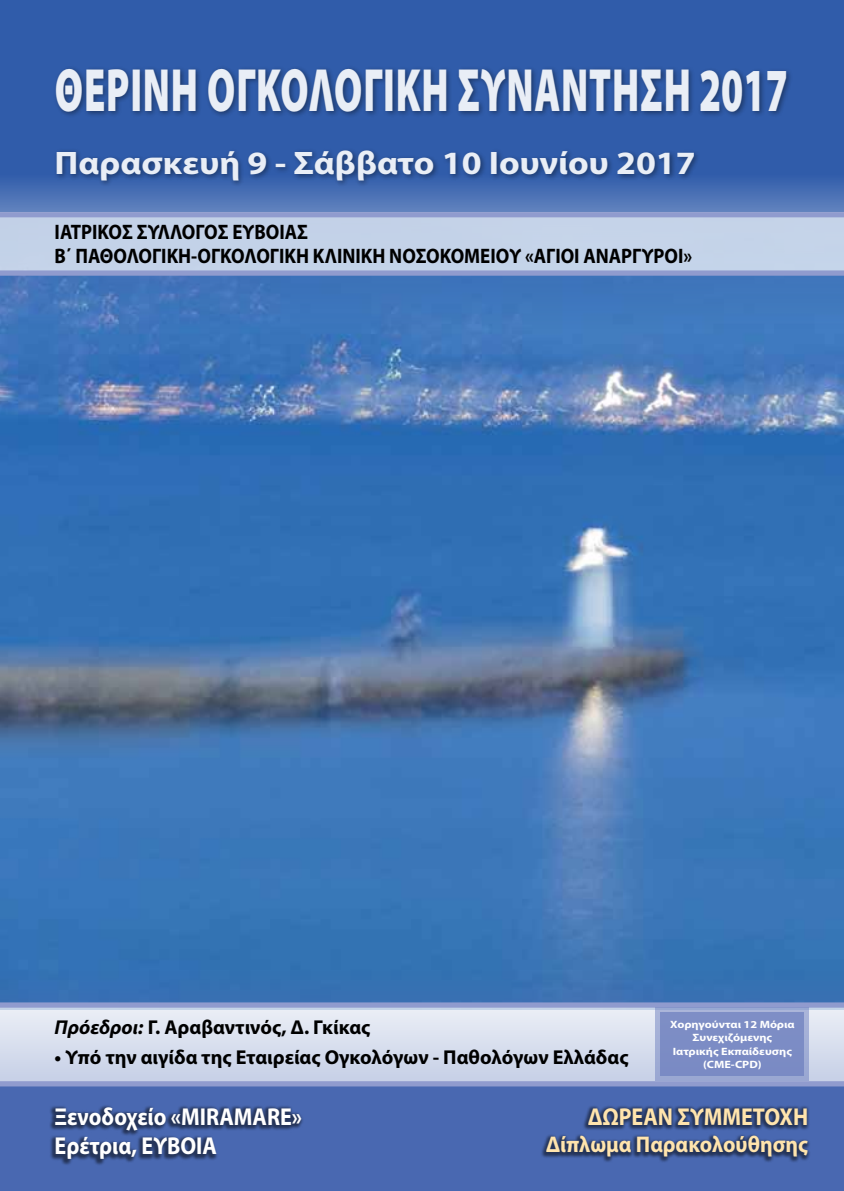
<style>
.page{position:relative;width:844px;height:1191px;background:#fff}
.page>*{position:absolute;margin:0;border:0;box-sizing:border-box;transform-origin:0 0}
.t1{font:900 61.43px "Myriad Pro";letter-spacing:.02em;color:#fff;scale:.63 1}
.t2{font:700 32.73px "Myriad Pro";color:#fff;scale:1.1 1}
.t3{font:700 24.5px/29.4px "Myriad Pro";color:#fff;scale:.9 1}
.t4{font:700 24.5px "Myriad Pro";color:#ffe4ad;scale:.9 1}
.t5{font:700 22.75px "Myriad Pro";color:#ffe4ad;scale:.95 1}
.t6{font:700 21px/24.5px "Myriad Pro";color:#000;scale:.9 1}
.t7{font:700 20.12px "Myriad Pro";color:#000}
.t8{font:700 10.67px/13.5px "Myriad Pro";color:#fff;text-align:center;scale:1.15 1}
.s1{font-style:italic}
</style>
<div class="page">
<img style="left:0;top:328px;width:843px;height:643px">
<svg style="left:0;top:971px;width:843px;height:220px;background:#436bb1"></svg>
<div style="left:49px;top:1104px;width:255px;height:61px;background:#000;opacity:.5"></div>
<div style="left:540px;top:1104px;width:270px;height:58px;background:#000;opacity:.5"></div>
<div style="left:0;top:1007px;width:843px;height:74px;background:linear-gradient(to bottom,#e7ecf5,#c9d2e7)"></div>
<div style="left:0;top:1002px;width:843px;height:5px;background:#909bce"></div>
<div style="left:0;top:1081px;width:843px;height:5px;background:#909bce"></div>
<svg style="left:655px;top:1007px;width:154px;height:74px;background:#9aa8d2"></svg>
<div style="left:660px;top:1012px;width:144px;height:63px;background:#7c8cc5"></div>
<svg style="left:0;top:0;width:843px;height:328px;background:#3866b0"></svg>
<div style="left:53px;top:65px;width:740px;height:53px;background:#000;opacity:.45"></div>
<div style="left:54px;top:148px;width:646px;height:39px;background:#000;opacity:.45"></div>
<div style="left:0;top:212px;width:843px;height:62px;background:#c4d3e8"></div>
<div style="left:0;top:212px;width:843px;height:5px;background:#909bce"></div>
<div style="left:0;top:270px;width:843px;height:6px;background:#909bce"></div>
<h1 class="t1" style="left:55px;top:49px;width:1164px">ΘΕΡΙΝΗ ΟΓΚΟΛΟΓΙΚH ΣΥΝΑΝΤΗΣΗ 2017</h1>
<h2 class="t2" style="left:55px;top:142px;width:584px">Παρασκευή 9 - Σάββατο 10 Ιουνίου 2017</h2>
<p class="t6" style="left:55px;top:219px;width:709px">ΙΑΤΡΙΚΟΣ ΣΥΛΛΟΓΟΣ ΕΥΒΟΙΑΣ<br>Β΄ ΠΑΘΟΛΟΓΙΚΗ-ΟΓΚΟΛΟΓΙΚΗ ΚΛΙΝΙΚΗ ΝΟΣΟΚΟΜΕΙΟΥ «ΑΓΙΟΙ ΑΝΑΡΓΥΡΟΙ»</p>
<p class="t7" style="left:55px;top:1014px;width:317px"><span class="s1">Πρόεδροι:</span> Γ. Αραβαντινός, Δ. Γκίκας</p>
<p class="t7" style="left:55px;top:1044px;width:575px">• Υπό την αιγίδα της Εταιρείας Ογκολόγων - Παθολόγων Ελλάδας</p>
<p class="t8" style="left:670px;top:1017px;width:110px">Xoρηγούνται 12 Μόρια<br>Συνεχιζόμενης<br>Ιατρικής Εκπαίδευσης (CME-CPD)</p>
<p class="t3" style="left:55px;top:1101px;width:276px">Ξενοδοχείο «MIRAMARE»<br>Ερέτρια, ΕΥΒΟΙΑ</p>
<p class="t4" style="left:588px;top:1100px;width:246px">ΔΩΡΕΑΝ ΣΥΜΜΕΤΟΧΗ</p>
<p class="t5" style="left:546px;top:1129px;width:277px">Δίπλωμα Παρακολούθησης</p>
</div>
